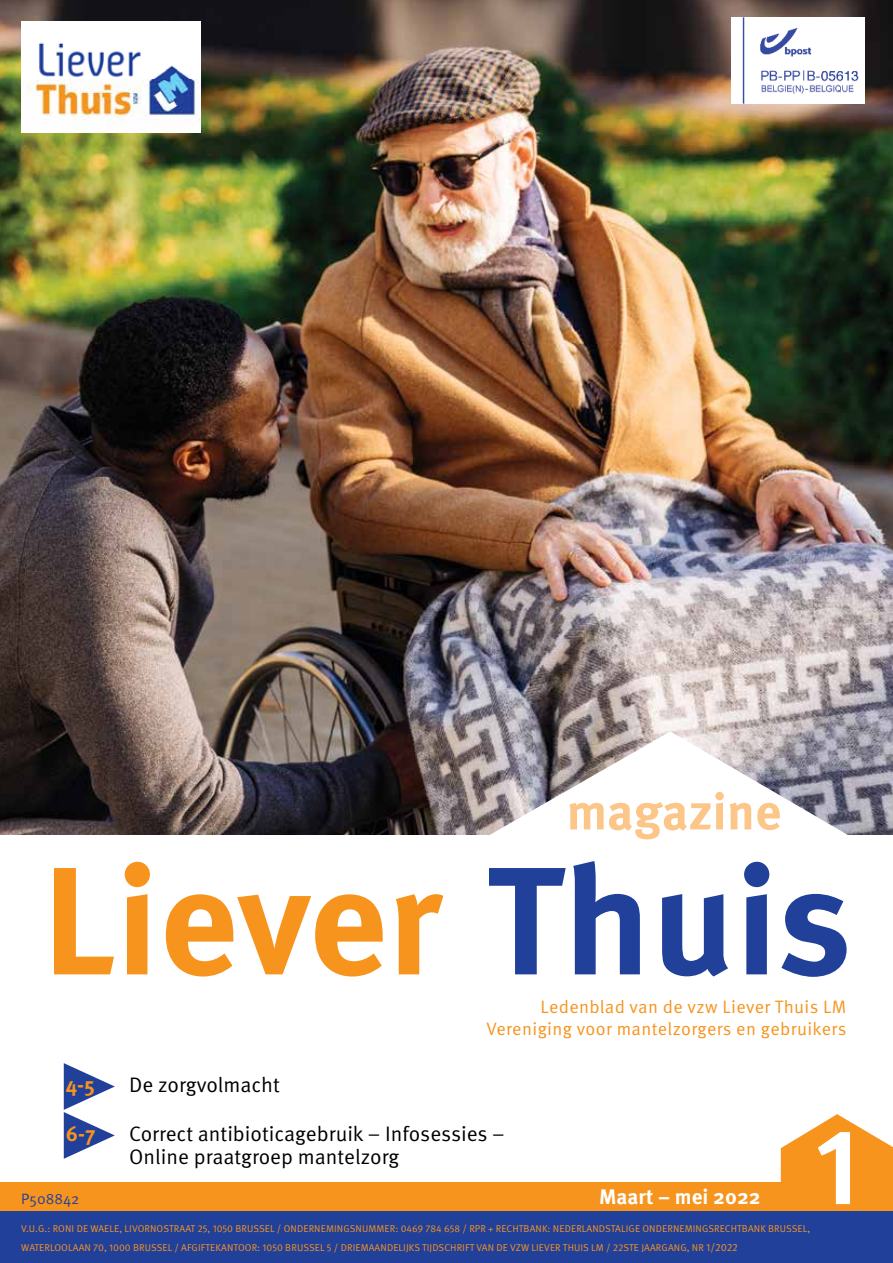
<style>
.page{position:relative;width:893px;height:1263px;background:#fff}
.page>*{position:absolute;margin:0;border:0;box-sizing:border-box;transform-origin:0 0}
.t1{font:700 153px "Meta Pro";color:#f7941e}
.t2{font:700 108px "Meta Pro";color:#fff}
.t3{font:700 51px "Meta Pro";color:#fdc689}
.t4{font:21px/22.5px "Meta Pro Norm";color:#000}
.t5{font:700 21px "Meta Pro";color:#fff}
.t6{font:700 21px "Meta Pro";color:#f7941e}
.t7{font:18px/22.5px "Meta Pro Norm";letter-spacing:.02em;color:#f7941e;text-align:right}
.t8{font:15px "Meta Pro Norm";color:#21409a}
.t9{font:9.9px/18.6px "Meta Pro Norm";letter-spacing:.01em;color:#f7941e}
.s1{color:#21409a}
.s2{font-size:10.5px}
</style>
<div class="page">
<img style="left:0;top:0;width:893px;height:834px">
<div style="left:0;top:1182px;width:795px;height:43px;background:#f7941e"></div>
<svg style="left:485px;top:731px;width:370px;height:104px"></svg>
<svg style="left:781px;top:1114px;width:112px;height:98px"></svg>
<div style="left:0;top:1212px;width:893px;height:51px;background:#21409a"></div>
<img style="left:731px;top:17px;width:134px;height:86px">
<svg style="left:64px;top:1063px;width:51px;height:96px"></svg>
<img style="left:21px;top:21px;width:180px;height:112px">
<h3 class="t3" style="left:566px;top:772px;width:216px">magazine</h3>
<h1 class="t1" style="left:43px;top:802px;width:811px">Liever <span class="s1">Thuis</span></h1>
<h3 class="t7" style="left:487px;top:994px;width:361px">Ledenblad van de vzw Liever Thuis LM<br>Vereniging voor mantelzorgers en gebruikers</h3>
<h3 class="t6" style="left:66px;top:1068px;width:31px">4-5</h3>
<h3 class="t4" style="left:129px;top:1072px;width:152px">De zorgvolmacht</h3>
<h3 class="t6" style="left:66px;top:1117px;width:31px">6-7</h3>
<h3 class="t4" style="left:129px;top:1121px;width:377px">Correct antibioticagebruik – Infosessies –<br>Online praatgroep mantelzorg</h3>
<h3 class="t8" style="left:21px;top:1188px;width:60px">P508842</h3>
<h3 class="t5" style="left:599px;top:1181px;width:163px">Maart – mei 2022</h3>
<p class="t9" style="left:21px;top:1219px;width:790px">V.U.G.: RONI DE WAELE, LIVORNOSTRAAT 25, 1050 BRUSSEL / ONDERNEMINGSNUMMER: 0469 784 658 / RPR + RECHTBANK: NEDERLANDSTALIGE ONDERNEMINGSRECHTBANK BRUSSEL,<br>WATERLOOLAAN 70, 1000 BRUSSEL / AFGIFTEKANTOOR: 1050 BRUSSEL 5 / DRIEMAANDELIJKS TIJDSCHRIFT VAN DE VZW LIEVER THUIS LM / 22STE JAARGANG, NR <span class="s2">1/2022</span></p>
<h2 class="t2" style="left:815px;top:1082px;width:47px">1</h2>
</div>
